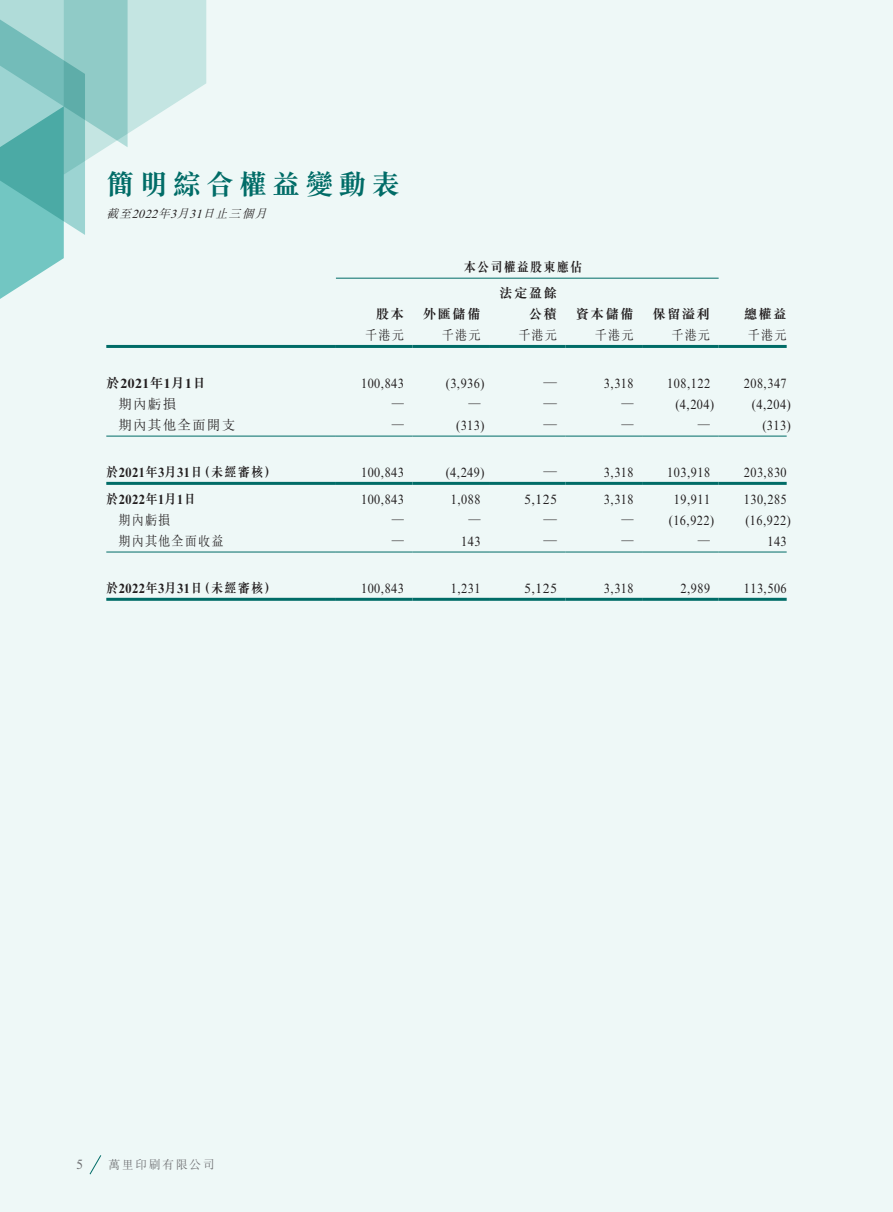
<style>
.page{position:relative;width:893px;height:1212px;background:#eef8f7}
.page>*{position:absolute;margin:0;border:0;box-sizing:border-box;transform-origin:0 0}
.t1{font:700 28.5px "M Sung HK";letter-spacing:.16em;color:#006c67}
.t2{font:13.5px "Times New Roman MT Std";letter-spacing:.045em;color:#231f20;scale:.9 1}
.t3{font:300 13.5px "M Sung HK";letter-spacing:.09em;color:#231f20;scale:.9 1}
.t4{font:700 13.5px "Times New Roman MT Std";letter-spacing:.04em;color:#231f20;scale:.9 1}
.t5{font:700 13.5px "M Sung HK";letter-spacing:.09em;color:#231f20}
.t6{font:700 13.5px "M Sung HK";letter-spacing:.09em;color:#231f20;scale:.9 1}
.t7{font:300 13.5px "M Sung HK";letter-spacing:.09em;color:#231f20}
.t8{font:700 13.5px "Times New Roman MT Std";letter-spacing:.04em;color:#231f20}
.t9{font:13.5px "Times New Roman MT Std";letter-spacing:.045em;color:#231f20}
.t10{font:13.5px "Times New Roman MT Std";color:#6c6d70}
.t11{font:italic 300 12px "M Sung HK";color:#231f20}
.t12{font:300 12px "M Sung HK";letter-spacing:.125em;color:#6c6d70}
.t13{font:italic 12px "Times New Roman MT Std";color:#231f20}
.s1{font-family:"Times New Roman MT Std";font-weight:400}
.s2{font-family:"M Sung HK"}
</style>
<div class="page">
<svg style="left:0;top:0;width:206px;height:345px"></svg>
<svg style="left:89px;top:1155px;width:13px;height:20px"></svg>
<hr style="left:336px;top:278px;width:383px;height:1px;background:#006c67">
<hr style="left:106px;top:345px;width:230px;height:3px;background:#006c67">
<hr style="left:336px;top:345px;width:76px;height:3px;background:#006c67">
<hr style="left:412px;top:345px;width:77px;height:3px;background:#006c67">
<hr style="left:489px;top:345px;width:77px;height:3px;background:#006c67">
<hr style="left:566px;top:345px;width:76px;height:3px;background:#006c67">
<hr style="left:642px;top:345px;width:77px;height:3px;background:#006c67">
<hr style="left:719px;top:345px;width:68px;height:3px;background:#006c67">
<hr style="left:106px;top:436px;width:230px;height:1px;background:#006c67">
<hr style="left:336px;top:436px;width:76px;height:1px;background:#006c67">
<hr style="left:412px;top:436px;width:77px;height:1px;background:#006c67">
<hr style="left:489px;top:436px;width:77px;height:1px;background:#006c67">
<hr style="left:566px;top:436px;width:76px;height:1px;background:#006c67">
<hr style="left:642px;top:436px;width:77px;height:1px;background:#006c67">
<hr style="left:719px;top:436px;width:68px;height:1px;background:#006c67">
<hr style="left:106px;top:482px;width:230px;height:3px;background:#006c67">
<hr style="left:336px;top:482px;width:76px;height:3px;background:#006c67">
<hr style="left:412px;top:482px;width:77px;height:3px;background:#006c67">
<hr style="left:489px;top:482px;width:77px;height:3px;background:#006c67">
<hr style="left:566px;top:482px;width:76px;height:3px;background:#006c67">
<hr style="left:642px;top:482px;width:77px;height:3px;background:#006c67">
<hr style="left:719px;top:482px;width:68px;height:3px;background:#006c67">
<hr style="left:106px;top:552px;width:230px;height:1px;background:#006c67">
<hr style="left:336px;top:552px;width:76px;height:1px;background:#006c67">
<hr style="left:412px;top:552px;width:77px;height:1px;background:#006c67">
<hr style="left:489px;top:552px;width:77px;height:1px;background:#006c67">
<hr style="left:566px;top:552px;width:76px;height:1px;background:#006c67">
<hr style="left:642px;top:552px;width:77px;height:1px;background:#006c67">
<hr style="left:719px;top:552px;width:68px;height:1px;background:#006c67">
<hr style="left:106px;top:598px;width:230px;height:3px;background:#006c67">
<hr style="left:336px;top:598px;width:76px;height:3px;background:#006c67">
<hr style="left:412px;top:598px;width:77px;height:3px;background:#006c67">
<hr style="left:489px;top:598px;width:77px;height:3px;background:#006c67">
<hr style="left:566px;top:598px;width:76px;height:3px;background:#006c67">
<hr style="left:642px;top:598px;width:77px;height:3px;background:#006c67">
<hr style="left:719px;top:598px;width:68px;height:3px;background:#006c67">
<h1 class="t1" style="left:106px;top:165px;width:295px">簡明綜合權益變動表</h1>
<p class="t11" style="left:202px;top:205px;width:70px">日止三個月</p>
<p class="t11" style="left:106px;top:205px;width:31px">截至</p>
<p class="t11" style="left:158px;top:205px;width:18px">年</p>
<p class="t11" style="left:170px;top:205px;width:24px">月<span class="s1">3</span></p>
<p class="t13" style="left:189px;top:207px;width:18px">31</p>
<p class="t13" style="left:132px;top:207px;width:31px">2022</p>
<p class="t5" style="left:376px;top:304px;width:30px">股本</p>
<p class="t6" style="left:464px;top:258px;width:133px">本公司權益股東應佔</p>
<p class="t5" style="left:423px;top:304px;width:59px">外匯儲備</p>
<p class="t5" style="left:499px;top:283px;width:59px">法定盈餘</p>
<p class="t5" style="left:529px;top:304px;width:30px">公積</p>
<p class="t5" style="left:576px;top:304px;width:59px">資本儲備</p>
<p class="t5" style="left:652px;top:304px;width:59px">保留溢利</p>
<p class="t5" style="left:744px;top:304px;width:44px">總權益</p>
<p class="t3" style="left:365px;top:325px;width:44px">千港元</p>
<p class="t3" style="left:442px;top:325px;width:44px">千港元</p>
<p class="t3" style="left:518px;top:325px;width:44px">千港元</p>
<p class="t3" style="left:595px;top:325px;width:44px">千港元</p>
<p class="t3" style="left:671px;top:325px;width:44px">千港元</p>
<p class="t3" style="left:748px;top:325px;width:44px">千港元</p>
<p class="t8" style="left:106px;top:375px;width:101px"><span class="s2">於</span>2021<span class="s2">年月</span>1 <span class="s2">日</span>1</p>
<p class="t2" style="left:361px;top:376px;width:49px">100,843</p>
<p class="t2" style="left:446px;top:376px;width:45px">)3,936(</p>
<p class="t7" style="left:544px;top:374px;width:15px">—</p>
<p class="t2" style="left:604px;top:376px;width:34px">3,318</p>
<p class="t2" style="left:667px;top:376px;width:49px">108,122</p>
<p class="t2" style="left:744px;top:376px;width:49px">208,347</p>
<p class="t7" style="left:118px;top:395px;width:59px">期內虧損</p>
<p class="t3" style="left:392px;top:395px;width:15px">—</p>
<p class="t3" style="left:468px;top:395px;width:15px">—</p>
<p class="t7" style="left:544px;top:395px;width:15px">—</p>
<p class="t3" style="left:621px;top:395px;width:15px">—</p>
<p class="t2" style="left:675px;top:397px;width:45px">)4,204(</p>
<p class="t2" style="left:752px;top:397px;width:45px">)4,204(</p>
<p class="t7" style="left:118px;top:416px;width:118px">期內其他全面開支</p>
<p class="t3" style="left:392px;top:416px;width:15px">—</p>
<p class="t2" style="left:456px;top:418px;width:33px">)313(</p>
<p class="t7" style="left:544px;top:416px;width:15px">—</p>
<p class="t3" style="left:621px;top:416px;width:15px">—</p>
<p class="t3" style="left:698px;top:416px;width:15px">—</p>
<p class="t2" style="left:762px;top:418px;width:33px">)313(</p>
<p class="t6" style="left:199px;top:462px;width:87px">（未經審核(</p>
<p class="t4" style="left:106px;top:464px;width:108px"><span class="s2">於</span>2021<span class="s2">年月</span>3 31<span class="s2">日</span></p>
<p class="t2" style="left:361px;top:464px;width:49px">100,843</p>
<p class="t2" style="left:446px;top:464px;width:45px">)4,249(</p>
<p class="t7" style="left:544px;top:462px;width:15px">—</p>
<p class="t2" style="left:604px;top:464px;width:34px">3,318</p>
<p class="t2" style="left:667px;top:464px;width:49px">103,918</p>
<p class="t2" style="left:744px;top:464px;width:49px">203,830</p>
<p class="t4" style="left:106px;top:491px;width:101px"><span class="s2">於</span>2022<span class="s2">年月</span>1 <span class="s2">日</span>1</p>
<p class="t2" style="left:361px;top:492px;width:49px">100,843</p>
<p class="t2" style="left:451px;top:492px;width:34px">1,088</p>
<p class="t9" style="left:524px;top:492px;width:34px">5,125</p>
<p class="t2" style="left:604px;top:492px;width:34px">3,318</p>
<p class="t2" style="left:674px;top:492px;width:42px">19,911</p>
<p class="t2" style="left:744px;top:492px;width:49px">130,285</p>
<p class="t3" style="left:118px;top:511px;width:59px">期內虧損</p>
<p class="t3" style="left:392px;top:511px;width:15px">—</p>
<p class="t3" style="left:468px;top:511px;width:15px">—</p>
<p class="t7" style="left:544px;top:511px;width:15px">—</p>
<p class="t3" style="left:621px;top:511px;width:15px">—</p>
<p class="t2" style="left:669px;top:513px;width:52px">)16,922(</p>
<p class="t2" style="left:745px;top:513px;width:52px">)16,922(</p>
<p class="t3" style="left:118px;top:532px;width:118px">期內其他全面收益</p>
<p class="t3" style="left:392px;top:532px;width:15px">—</p>
<p class="t2" style="left:461px;top:534px;width:23px">143</p>
<p class="t7" style="left:544px;top:532px;width:15px">—</p>
<p class="t3" style="left:621px;top:532px;width:15px">—</p>
<p class="t3" style="left:698px;top:532px;width:15px">—</p>
<p class="t2" style="left:767px;top:534px;width:23px">143</p>
<p class="t6" style="left:199px;top:578px;width:87px">（未經審核(</p>
<p class="t4" style="left:106px;top:580px;width:108px"><span class="s2">於</span>2022<span class="s2">年月</span>3 31<span class="s2">日</span></p>
<p class="t2" style="left:361px;top:580px;width:49px">100,843</p>
<p class="t2" style="left:451px;top:580px;width:34px">1,231</p>
<p class="t9" style="left:524px;top:580px;width:34px">5,125</p>
<p class="t2" style="left:604px;top:580px;width:34px">3,318</p>
<p class="t2" style="left:680px;top:580px;width:34px">2,989</p>
<p class="t2" style="left:744px;top:580px;width:49px">113,506</p>
<p class="t10" style="left:76px;top:1157px;width:8px">5</p>
<p class="t12" style="left:108px;top:1156px;width:108px">萬里印刷有限公司</p>
</div>
